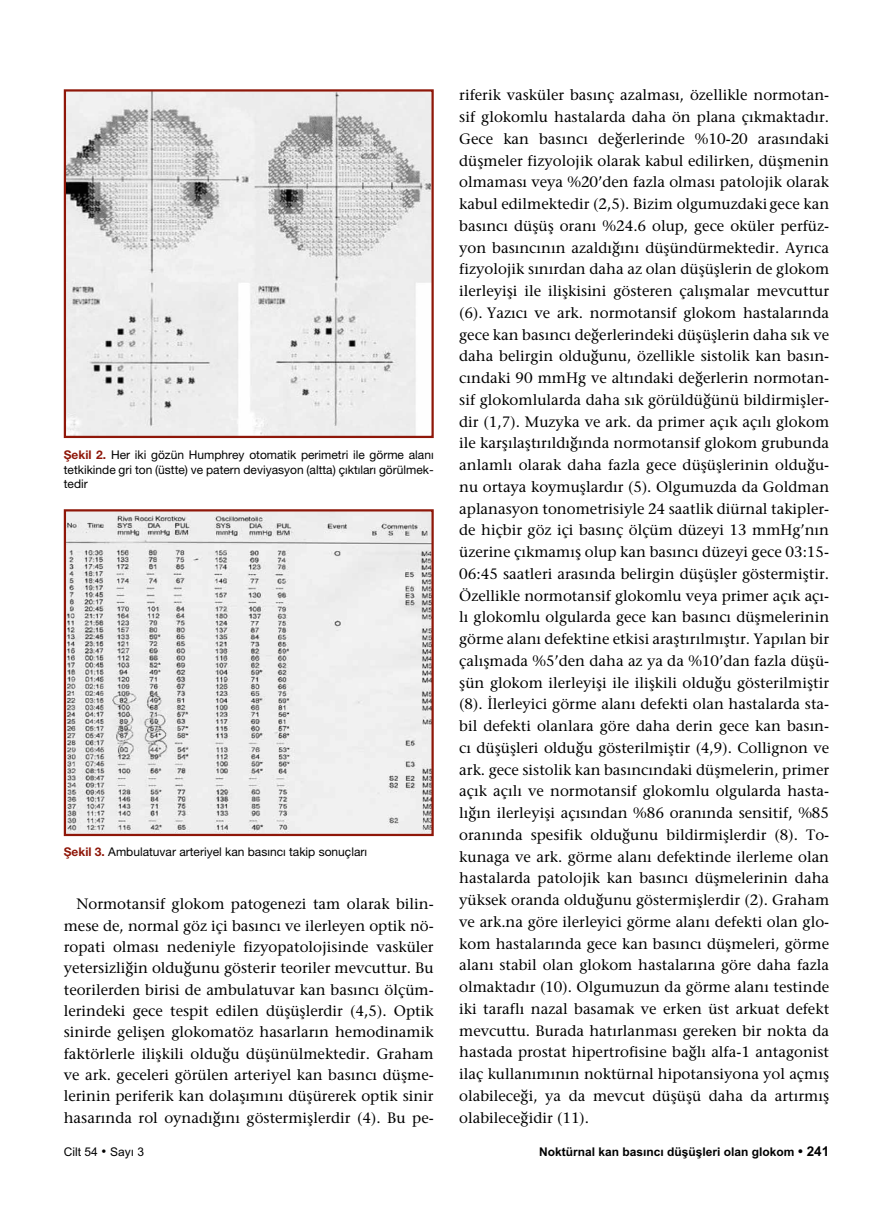
<style>
.page{position:relative;width:893px;height:1212px;background:#fff}
.page>*{position:absolute;margin:0;border:0;box-sizing:border-box;transform-origin:0 0}
.t1{font:500 15px/21.8px "ITC Stone Serif";color:#000;text-align:justify}
.t2{font:12px/14.4px "Helvetica Neu Roman";color:#000;text-align:justify}
.t3{font:700 12px "Arial";color:#000}
.t4{font:12px "Arial";color:#000}
.s1{font-family:"Helvetica Neu";font-weight:700;color:#8f1709}
.s2{font-size:13.8px}
.s3{font-size:13.5px}
</style>
<div class="page">
<img style="left:67px;top:92px;width:364px;height:343px">
<div style="left:64px;top:89px;width:370px;height:349px;border:2px solid #8f1709"></div>
<img style="left:67px;top:512px;width:364px;height:321px">
<div style="left:64px;top:509px;width:370px;height:327px;border:2px solid #8f1709"></div>
<p class="t2" style="left:64px;top:447px;width:371px"><span class="s1">Şekil 2.</span> Her iki gözün Humphrey otomatik perimetri ile görme alanı tetkikinde gri ton (üstte) ve patern deviyasyon (altta) çıktıları görülmek&shy;tedir</p>
<p class="t2" style="left:64px;top:844px;width:305px"><span class="s1">Şekil 3.</span> Ambulatuvar arteriyel kan basıncı takip sonuçları</p>
<p class="t1" style="left:64px;top:893px;width:371px;line-height:21.3px;text-indent:13px">Normotansif glokom patogenezi tam olarak bilin&shy;mese de, normal göz içi basıncı ve ilerleyen optik nö&shy;ropati olması nedeniyle fizyopatolojisinde vasküler yetersizliğin olduğunu gösterir teoriler mevcuttur. Bu teorilerden birisi de ambulatuvar kan basıncı ölçüm&shy;lerindeki gece tespit edilen düşüşlerdir (4,5). Optik sinirde gelişen glokomatöz hasarların hemodinamik faktörlerle ilişkili olduğu düşünülmektedir. Graham ve ark. geceleri görülen arteriyel kan basıncı düşme&shy;lerinin periferik kan dolaşımını düşürerek optik sinir hasarında rol oynadığını göstermişlerdir (4). Bu pe-</p>
<p class="t1" style="left:459px;top:84px;width:371px">riferik vasküler basınç azalması, özellikle normotan&shy;sif glokomlu hastalarda daha ön plana çıkmaktadır.<br>Gece kan basıncı değerlerinde %10-20 arasındaki düşmeler fizyolojik olarak kabul edilirken, düşmenin olmaması veya %20’den fazla olması patolojik olarak kabul edilmektedir (2,5). Bizim olgumuzdaki gece kan basıncı düşüş oranı %24.6 olup, gece oküler perfüz&shy;yon basıncının azaldığını düşündürmektedir. Ayrıca fizyolojik sınırdan daha az olan düşüşlerin de glokom ilerleyişi ile ilişkisini gösteren çalışmalar mevcuttur (6). Yazıcı ve ark. normotansif glokom hastalarında gece kan basıncı değerlerindeki düşüşlerin daha sık ve daha belirgin olduğunu, özellikle sistolik kan basın&shy;cındaki 90 mmHg ve altındaki değerlerin normotan&shy;sif glokomlularda daha sık görüldüğünü bildirmişler&shy;dir (1,7). Muzyka ve ark. da primer açık açılı glokom ile karşılaştırıldığında normotansif glokom grubunda anlamlı olarak daha fazla gece düşüşlerinin olduğu&shy;nu ortaya koymuşlardır (5). Olgumuzda da Goldman aplanasyon tonometrisiyle 24 saatlik diürnal takipler&shy;de hiçbir göz içi basınç ölçüm düzeyi 13 mmHg’nın üzerine çıkmamış olup kan basıncı düzeyi gece 03:15- 06:45 saatleri arasında belirgin düşüşler göstermiştir.<br>Özellikle normotansif glokomlu veya primer açık açı&shy;lı glokomlu olgularda gece kan basıncı düşmelerinin görme alanı defektine etkisi araştırılmıştır. Yapılan bir çalışmada %5’den daha az ya da %10’dan fazla düşü&shy;şün glokom ilerleyişi ile ilişkili olduğu gösterilmiştir (8). İlerleyici görme alanı defekti olan hastalarda sta&shy;bil defekti olanlara göre daha derin gece kan basın&shy;cı düşüşleri olduğu gösterilmiştir (4,9). Collignon ve ark. gece sistolik kan basıncındaki düşmelerin, primer açık açılı ve normotansif glokomlu olgularda hasta&shy;lığın ilerleyişi açısından %86 oranında sensitif, %85 oranında spesifik olduğunu bildirmişlerdir (8). To&shy;kunaga ve ark. görme alanı defektinde ilerleme olan hastalarda patolojik kan basıncı düşmelerinin daha yüksek oranda olduğunu göstermişlerdir (2). Graham ve ark.na göre ilerleyici görme alanı defekti olan glo&shy;kom hastalarında gece kan basıncı düşmeleri, görme alanı stabil olan glokom hastalarına göre daha fazla olmaktadır (10). Olgumuzun da görme alanı testinde iki taraflı nazal basamak ve erken üst arkuat defekt mevcuttu. Burada hatırlanması gereken bir nokta da hastada prostat hipertrofisine bağlı alfa-1 antagonist ilaç kullanımının noktürnal hipotansiyona yol açmış olabileceği, ya da mevcut düşüşü daha da artırmış olabileceğidir (11).</p>
<p class="t4" style="left:64px;top:1145px;width:82px">Cilt 54 <span class="s2">•</span> Sayı 3</p>
<p class="t3" style="left:539px;top:1144px;width:292px">Noktürnal kan basıncı düşüşleri olan glokom <span class="s3">• 241</span></p>
</div>
